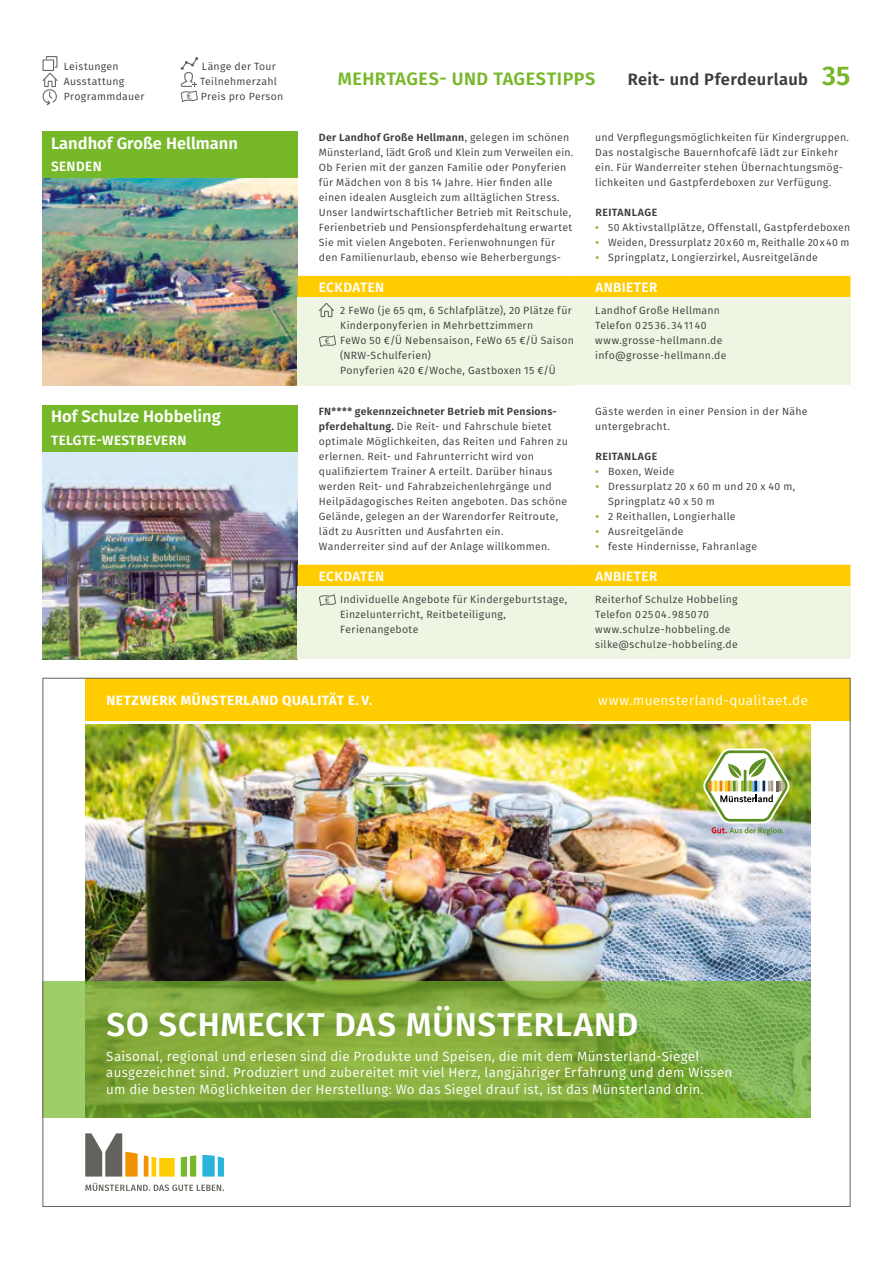
<style>
.page{position:relative;width:893px;height:1263px;background:#fff}
.page>*{position:absolute;margin:0;border:0;box-sizing:border-box;transform-origin:0 0}
.t1{font:600 33px "Fira Sans";letter-spacing:.025em;color:#fff}
.t2{font:600 18px "Fira Sans";color:#76b82a}
.t3{font:600 16.5px "Fira Sans";color:#fff}
.t4{font:600 16.5px "Fira Sans";letter-spacing:.02em;color:#3c3c3b}
.t5{font:600 13.5px "Fira Sans";letter-spacing:.03em;color:#fff}
.t6{font:700 13.5px "Fira Sans";letter-spacing:.04em;color:#fff}
.t7{font:13.5px "Fira Sans";letter-spacing:.03em;color:#fff}
.t8{font:13.35px/16.5px "Fira Sans";letter-spacing:.02em;color:#fff}
.E1_Pauschalen_Eckdat{font:10.5px/15px "Fira Sans";letter-spacing:.025em;color:#3c3c3b}
.t9{font:600 10.5px "Fira Sans";letter-spacing:.045em;color:#3c3c3b}
.s1{font-size:27px;color:#76b82a}
.s2{font-weight:600}
.s3{font-family:"Arial";color:#76b82a}
</style>
<div class="page">
<img style="left:43px;top:178px;width:255px;height:207px">
<div style="left:298px;top:276px;width:276px;height:21px;background:#fc0"></div>
<div style="left:298px;top:297px;width:276px;height:44px;background:#eef5e3"></div>
<div style="left:298px;top:327px;width:276px;height:58px;background:#eef5e3"></div>
<svg style="left:319px;top:303px;width:15px;height:14px"></svg>
<svg style="left:319px;top:335px;width:17px;height:12px"></svg>
<div style="left:574px;top:276px;width:276px;height:21px;background:#fc0"></div>
<div style="left:574px;top:297px;width:276px;height:29px;background:#eef5e3"></div>
<div style="left:574px;top:312px;width:276px;height:29px;background:#eef5e3"></div>
<div style="left:574px;top:327px;width:276px;height:29px;background:#eef5e3"></div>
<div style="left:574px;top:342px;width:276px;height:28px;background:#eef5e3"></div>
<div style="left:574px;top:357px;width:276px;height:28px;background:#eef5e3"></div>
<div style="left:43px;top:131px;width:255px;height:47px;background:#76b82a"></div>
<img style="left:43px;top:452px;width:255px;height:207px">
<div style="left:298px;top:565px;width:276px;height:21px;background:#fc0"></div>
<div style="left:298px;top:586px;width:276px;height:58px;background:#eef5e3"></div>
<div style="left:298px;top:631px;width:276px;height:28px;background:#eef5e3"></div>
<svg style="left:319px;top:594px;width:17px;height:12px"></svg>
<div style="left:574px;top:565px;width:276px;height:21px;background:#fc0"></div>
<div style="left:574px;top:586px;width:276px;height:29px;background:#eef5e3"></div>
<div style="left:574px;top:601px;width:276px;height:29px;background:#eef5e3"></div>
<div style="left:574px;top:616px;width:276px;height:28px;background:#eef5e3"></div>
<div style="left:574px;top:631px;width:276px;height:28px;background:#eef5e3"></div>
<div style="left:43px;top:405px;width:255px;height:47px;background:#76b82a"></div>
<svg style="left:42px;top:56px;width:16px;height:49px"></svg>
<svg style="left:181px;top:57px;width:17px;height:45px"></svg>
<img style="left:85px;top:725px;width:726px;height:256px">
<div style="left:85px;top:678px;width:765px;height:42px;background:#fc0"></div>
<svg style="left:181px;top:1155px;width:15px;height:21px"></svg>
<svg style="left:202px;top:1155px;width:22px;height:21px"></svg>
<svg style="left:85px;top:1133px;width:90px;height:43px"></svg>
<svg style="left:85px;top:1183px;width:139px;height:8px"></svg>
<svg style="left:45px;top:981px;width:766px;height:136px;background:#80ab40"></svg>
<img style="left:703px;top:748px;width:86px;height:87px">
<p class="E1_Pauschalen_Eckdat" style="left:64px;top:59px;width:56px">Leistungen</p>
<p class="E1_Pauschalen_Eckdat" style="left:64px;top:74px;width:62px">Ausstattung</p>
<p class="E1_Pauschalen_Eckdat" style="left:64px;top:89px;width:82px">Programmdauer</p>
<p class="E1_Pauschalen_Eckdat" style="left:202px;top:59px;width:75px">Länge der Tour</p>
<p class="E1_Pauschalen_Eckdat" style="left:200px;top:74px;width:78px">Teilnehmerzahl</p>
<p class="E1_Pauschalen_Eckdat" style="left:201px;top:89px;width:84px">Preis pro Person</p>
<h2 class="t2" style="left:338px;top:64px;width:27px">Mehrtages</h2>
<h2 class="t2" style="left:439px;top:64px;width:26px">- und</h2>
<h2 class="t2" style="left:494px;top:64px;width:21px">Tagestipps</h2>
<h3 class="t4" style="left:628px;top:66px;width:224px">Reit- und Pferdeurlaub <span class="s1">35</span></h3>
<p class="t3" style="left:51px;top:129px;width:189px">Landhof Große Hellmann</p>
<p class="t5" style="left:51px;top:155px;width:52px">SENDEN</p>
<p class="E1_Pauschalen_Eckdat" style="left:319px;top:129px;width:256px"><span class="s2">Der Landhof Große Hellmann</span>, gelegen im schönen Münsterland, lädt Groß und Klein zum Verweilen ein.<br>Ob Ferien mit der ganzen Familie oder Ponyferien für Mädchen von 8 bis 14 Jahre. Hier finden alle einen idealen Ausgleich zum alltäglichen Stress.<br>Unser landwirtschaftlicher Betrieb mit Reitschule, Ferienbetrieb und Pensionspferdehaltung erwartet Sie mit vielen Angeboten. Ferienwohnungen für den Familienurlaub, ebenso wie Beherbergungs-</p>
<p class="E1_Pauschalen_Eckdat" style="left:595px;top:129px;width:255px">und Verpflegungsmöglichkeiten für Kindergruppen.<br>Das nostalgische Bauernhofcafé lädt zur Einkehr ein. Für Wanderreiter stehen Übernachtungsmög&shy;lichkeiten und Gastpferdeboxen zur Verfügung.</p>
<p class="t9" style="left:595px;top:204px;width:63px">REITANLAGE</p>
<p class="E1_Pauschalen_Eckdat" style="left:595px;top:219px;width:257px"><span class="s3">▪</span> 50 Aktivstallplätze, Offenstall, Gastpferdeboxen</p>
<p class="E1_Pauschalen_Eckdat" style="left:595px;top:234px;width:256px"><span class="s3">▪</span> Weiden, Dressurplatz 20 x 60 m, Reithalle 20 x 40 m</p>
<p class="E1_Pauschalen_Eckdat" style="left:595px;top:249px;width:224px"><span class="s3">▪</span> Springplatz, Longierzirkel, Ausreitgelände</p>
<p class="t5" style="left:319px;top:276px;width:67px">ECKDATEN</p>
<p class="E1_Pauschalen_Eckdat" style="left:340px;top:303px;width:235px">2 FeWo (je 65 qm, 6 Schlafplätze), 20 Plätze für Kinderponyferien in Mehrbettzimmern<br>FeWo 50 €/Ü Nebensaison, FeWo 65 €/Ü Saison (NRW-Schulferien)<br>Ponyferien 420 €/Woche, Gastboxen 15 €/Ü</p>
<p class="t5" style="left:595px;top:276px;width:63px">ANBIETER</p>
<p class="E1_Pauschalen_Eckdat" style="left:595px;top:303px;width:133px">Landhof Große Hellmann<br>Telefon 0 25 36 . 34 11 40 www.grosse-hellmann.de info@grosse-hellmann.de</p>
<p class="t3" style="left:51px;top:403px;width:171px">Hof Schulze Hobbeling</p>
<p class="t5" style="left:51px;top:429px;width:137px">TELGTE-WESTBEVERN</p>
<p class="E1_Pauschalen_Eckdat" style="left:319px;top:403px;width:251px"><span class="s2">FN**** gekennzeichneter Betrieb mit Pensions&shy;pferdehaltung.</span> Die Reit- und Fahrschule bietet optimale Möglichkeiten, das Reiten und Fahren zu erlernen. Reit- und Fahrunterricht wird von qualifiziertem Trainer A erteilt. Darüber hinaus werden Reit- und Fahrabzeichenlehrgänge und Heilpädagogisches Reiten angeboten. Das schöne Gelände, gelegen an der Warendorfer Reitroute, lädt zu Ausritten und Ausfahrten ein.<br>Wanderreiter sind auf der Anlage willkommen.</p>
<p class="E1_Pauschalen_Eckdat" style="left:595px;top:403px;width:214px">Gäste werden in einer Pension in der Nähe untergebracht.</p>
<p class="t9" style="left:595px;top:447px;width:63px">REITANLAGE</p>
<p class="E1_Pauschalen_Eckdat" style="left:595px;top:463px;width:81px"><span class="s3">▪</span> Boxen, Weide</p>
<p class="E1_Pauschalen_Eckdat" style="left:608px;top:478px;width:189px;text-indent:-13px"><span class="s3">▪</span> Dressurplatz 20 x 60 m und 20 x 40 m,<br>Springplatz 40 x 50 m</p>
<p class="E1_Pauschalen_Eckdat" style="left:595px;top:508px;width:142px"><span class="s3">▪</span> 2 Reithallen, Longierhalle</p>
<p class="E1_Pauschalen_Eckdat" style="left:595px;top:523px;width:90px"><span class="s3">▪</span> Ausreitgelände</p>
<p class="E1_Pauschalen_Eckdat" style="left:595px;top:538px;width:163px"><span class="s3">▪</span> feste Hindernisse, Fahranlage</p>
<p class="t5" style="left:319px;top:565px;width:67px">ECKDATEN</p>
<p class="E1_Pauschalen_Eckdat" style="left:340px;top:592px;width:228px">Individuelle Angebote für Kindergeburtstage,<br>Einzelunterricht, Reitbeteiligung,<br>Ferienangebote</p>
<p class="t5" style="left:595px;top:565px;width:63px">ANBIETER</p>
<p class="E1_Pauschalen_Eckdat" style="left:595px;top:592px;width:144px">Reiterhof Schulze Hobbeling<br>Telefon 0 25 04 . 98 50 70 www.schulze-hobbeling.de silke@schulze-hobbeling.de</p>
<p class="t6" style="left:106px;top:689px;width:268px">NETZWERK MÜNSTERLAND QUALITÄT E. V.</p>
<p class="t7" style="left:598px;top:691px;width:211px">www.muensterland-qualitaet.de</p>
<p class="t1" style="left:106px;top:997px;width:533px">SO SCHMECKT DAS MÜNSTERLAND</p>
<p class="t8" style="left:106px;top:1048px;width:628px">Saisonal, regional und erlesen sind die Produkte und Speisen, die mit dem Münsterland-Siegel ausgezeichnet sind. Produziert und zubereitet mit viel Herz, langjähriger Erfahrung und dem Wissen um die besten Möglichkeiten der Herstellung: Wo das Siegel drauf ist, ist das Münsterland drin.</p>
</div>
